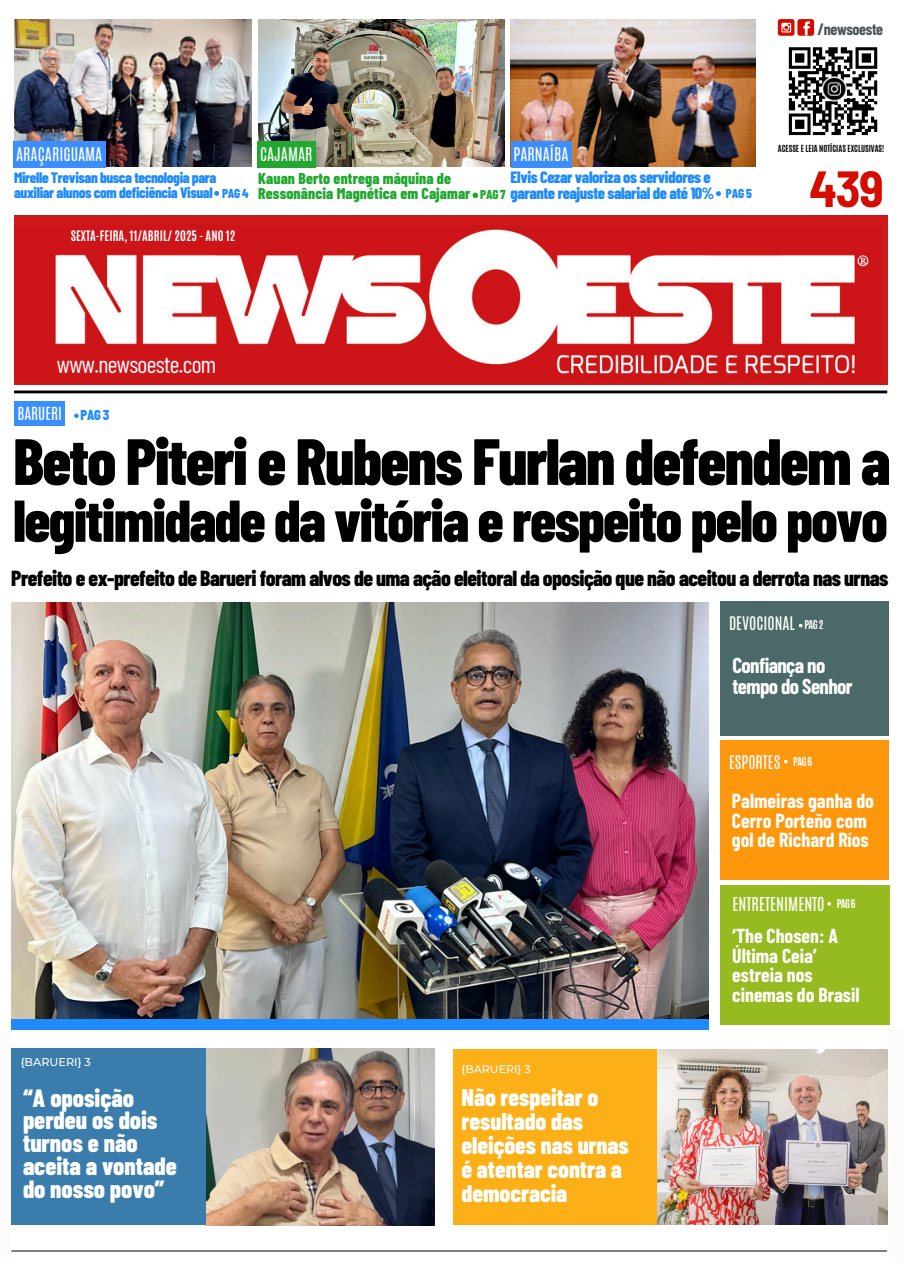
<style>
.page{position:relative;width:904px;height:1276px;background:#fff}
.page>*{position:absolute;margin:0;border:0;box-sizing:border-box;transform-origin:0 0}
.t1{font:800 65.25px "Barlow Condensed";letter-spacing:-.03em;color:#000}
.t2{font:800 58.88px "Barlow Condensed";letter-spacing:-.03em;color:#000}
.t3{font:700 semi-condensed 51px "Barlow";color:#d60c00}
.t4{font:800 24.88px/22.9px "Barlow Condensed";letter-spacing:-.005em;color:#fff}
.t5{font:800 24.12px/24px "Barlow Condensed";letter-spacing:-.005em;color:#fff}
.t6{font:23.75px "Barlow Condensed";letter-spacing:-.025em;color:#fff}
.t7{font:800 21.75px "Barlow Condensed";letter-spacing:-.025em;color:#000}
.t8{font:700 21px/21px "Barlow Condensed";letter-spacing:-.03em;color:#fff}
.t9{font:700 19.88px/19.4px "Barlow Condensed";color:#fff}
.t10{font:700 19.75px/19.4px "Barlow Condensed";color:#fff}
.t11{font:800 16.38px "Barlow Condensed";letter-spacing:-.025em;color:#1f8bfa}
.t12{font:16px "Antonio";color:#fff}
.t13{font:700 16px "Barlow Condensed";letter-spacing:-.025em;color:#4d5357}
.t14{font:15.75px "Antonio";color:#fff}
.t15{font:800 15.62px "Barlow Condensed";letter-spacing:.005em;color:#22a830}
.t16{font:15.62px "Antonio";color:#fff}
.t17{font:15.12px "Antonio";color:#fff}
.t18{font:800 15px "Barlow Condensed";letter-spacing:-.025em;color:#1f8bfa}
.t19{font:800 14.25px "Barlow Condensed";color:#1f8bfa}
.t20{font:800 12.88px "Barlow Condensed";letter-spacing:-.025em;color:#1f8bfa}
.t21{font:800 12.88px "Barlow Condensed";color:#22a830}
.t22{font:700 12px "Antonio";color:#fff}
.t23{font:500 11.25px "Montserrat";color:#fff}
.t24{font:500 11.12px "Montserrat";color:#fff}
.t25{font:700 10.25px "Antonio";letter-spacing:-.05em;color:#fff}
.t26{font:700 8.12px "Antonio";color:#000}
</style>
<div class="page">
<div style="left:14px;top:215px;width:873px;height:170px;background:#cd1719"></div>
<img style="left:54px;top:229px;width:815px;height:145px">
<hr style="left:0;top:391px;width:887px;height:2px;background:#000">
<hr style="left:11px;top:1250px;width:879px;height:1px;background:#000">
<div style="left:0;top:308px;width:13px;height:271px;background:#fff"></div>
<img style="left:14px;top:19px;width:237px;height:148px">
<img style="left:258px;top:19px;width:246px;height:148px">
<img style="left:510px;top:19px;width:245px;height:148px">
<svg style="left:214px;top:191px;width:5px;height:5px"></svg>
<svg style="left:472px;top:193px;width:6px;height:5px"></svg>
<svg style="left:74px;top:414px;width:5px;height:4px"></svg>
<img style="left:11px;top:603px;width:698px;height:416px">
<div style="left:11px;top:1019px;width:698px;height:11px;background:#1f8bfa"></div>
<div style="left:720px;top:601px;width:169px;height:134px;background:#4c6969"></div>
<div style="left:720px;top:740px;width:169px;height:140px;background:#ff970d"></div>
<div style="left:720px;top:885px;width:169px;height:139px;background:#95bb20"></div>
<svg style="left:784px;top:760px;width:4px;height:3px"></svg>
<svg style="left:827px;top:902px;width:4px;height:4px"></svg>
<div style="left:887px;top:1105px;width:17px;height:171px;background:#fff"></div>
<svg style="left:778px;top:19px;width:16px;height:17px"></svg>
<svg style="left:781px;top:23px;width:10px;height:9px"></svg>
<div style="left:797px;top:19px;width:17px;height:17px;background:#d60c00;border-radius:3px"></div>
<svg style="left:803px;top:21px;width:7px;height:14px"></svg>
<img style="left:788px;top:47px;width:90px;height:89px">
<img style="left:206px;top:1048px;width:229px;height:177px">
<div style="left:453px;top:1049px;width:430px;height:176px;background:#fcaf17"></div>
<div style="left:11px;top:1048px;width:195px;height:177px;background:#3a7cab"></div>
<div style="left:0;top:1032px;width:11px;height:226px;background:#fefcfb"></div>
<div style="left:889px;top:1028px;width:15px;height:235px;background:#fefcfb"></div>
<img style="left:657px;top:1049px;width:230px;height:176px">
<svg style="left:716px;top:191px;width:5px;height:5px"></svg>
<div style="left:510px;top:141px;width:61px;height:26px;background:#3a8eff"></div>
<div style="left:13px;top:142px;width:92px;height:26px;background:#3a8eff"></div>
<div style="left:257px;top:141px;width:59px;height:26px;background:#22a830"></div>
<div style="left:14px;top:402px;width:51px;height:24px;background:#3a8eff"></div>
<h2 class="t13" style="left:817px;top:19px;width:67px">/newsoeste</h2>
<p class="t14" style="left:16px;top:143px;width:88px">ARAÇARIGUAMA</p>
<p class="t14" style="left:260px;top:143px;width:54px">CAJAMAR</p>
<p class="t14" style="left:513px;top:143px;width:56px">PARNAÍBA</p>
<p class="t26" style="left:778px;top:143px;width:108px">ACESSE E LEIA NOTÍCIAS EXCLUSIVAS!</p>
<p class="t3" style="left:809px;top:156px;width:76px">439</p>
<p class="t11" style="left:510px;top:167px;width:202px">Elvis Cezar valoriza os servidores e</p>
<p class="t18" style="left:14px;top:168px;width:204px">Mirelle Trevisan busca tecnologia para</p>
<p class="t18" style="left:14px;top:183px;width:200px">auxiliar alunos com deficiência Visual</p>
<p class="t15" style="left:258px;top:168px;width:194px">Kauan Berto entrega máquina de</p>
<p class="t15" style="left:258px;top:183px;width:214px">Ressonância Magnética em Cajamar</p>
<h6 class="t21" style="left:480px;top:186px;width:27px">PAG 7</h6>
<p class="t20" style="left:222px;top:185px;width:28px">PAG 4</p>
<p class="t11" style="left:510px;top:183px;width:205px">garante reajuste salarial de até 10%</p>
<p class="t20" style="left:726px;top:186px;width:27px">PAG 5</p>
<h5 class="t22" style="left:71px;top:227px;width:166px">SEXTA-FEIRA, 11/ABRIL/ 2025 - ANO 12</h5>
<p class="t6" style="left:57px;top:349px;width:161px">www.newsoeste.com</p>
<p class="t17" style="left:17px;top:403px;width:46px">BARUERI</p>
<h6 class="t19" style="left:81px;top:406px;width:30px">PAG 3</h6>
<h5 class="t1" style="left:13px;top:420px;width:879px">Beto Piteri e Rubens Furlan defendem a</h5>
<h5 class="t2" style="left:13px;top:483px;width:876px">legitimidade da vitória e respeito pelo povo</h5>
<p class="t7" style="left:11px;top:564px;width:878px">Prefeito e ex-prefeito de Barueri foram alvos de uma ação eleitoral da oposição que não aceitou a derrota nas urnas</p>
<p class="t16" style="left:729px;top:612px;width:68px">DEVOCIONAL</p>
<h4 class="t25" style="left:804px;top:618px;width:20px">PAG2</h4>
<p class="t8" style="left:732px;top:654px;width:122px">Confiança no tempo do Senhor</p>
<h1 class="t16" style="left:729px;top:751px;width:53px">ESPORTES</h1>
<h5 class="t9" style="left:732px;top:791px;width:144px">Palmeiras ganha do<br>Cerro Porteño com gol de Richard Ríos</h5>
<p class="t25" style="left:793px;top:754px;width:20px">PAG6</p>
<p class="t23" style="left:21px;top:1055px;width:72px">{BARUERI} 3</p>
<p class="t4" style="left:23px;top:1085px;width:155px">“A oposição perdeu os dois turnos e não aceita a vontade do nosso povo”</p>
<h6 class="t24" style="left:461px;top:1062px;width:71px">{BARUERI} 3</h6>
<p class="t5" style="left:461px;top:1084px;width:169px">Não respeitar o resultado das eleições nas urnas é atentar contra a democracia</p>
<h6 class="t12" style="left:732px;top:893px;width:94px">ENTRETENIMENTO</h6>
<p class="t10" style="left:732px;top:926px;width:129px">‘The Chosen: A<br>Última Ceia’ estreia nos cinemas do Brasil</p>
<h6 class="t25" style="left:836px;top:896px;width:20px">PAG6</h6>
</div>
